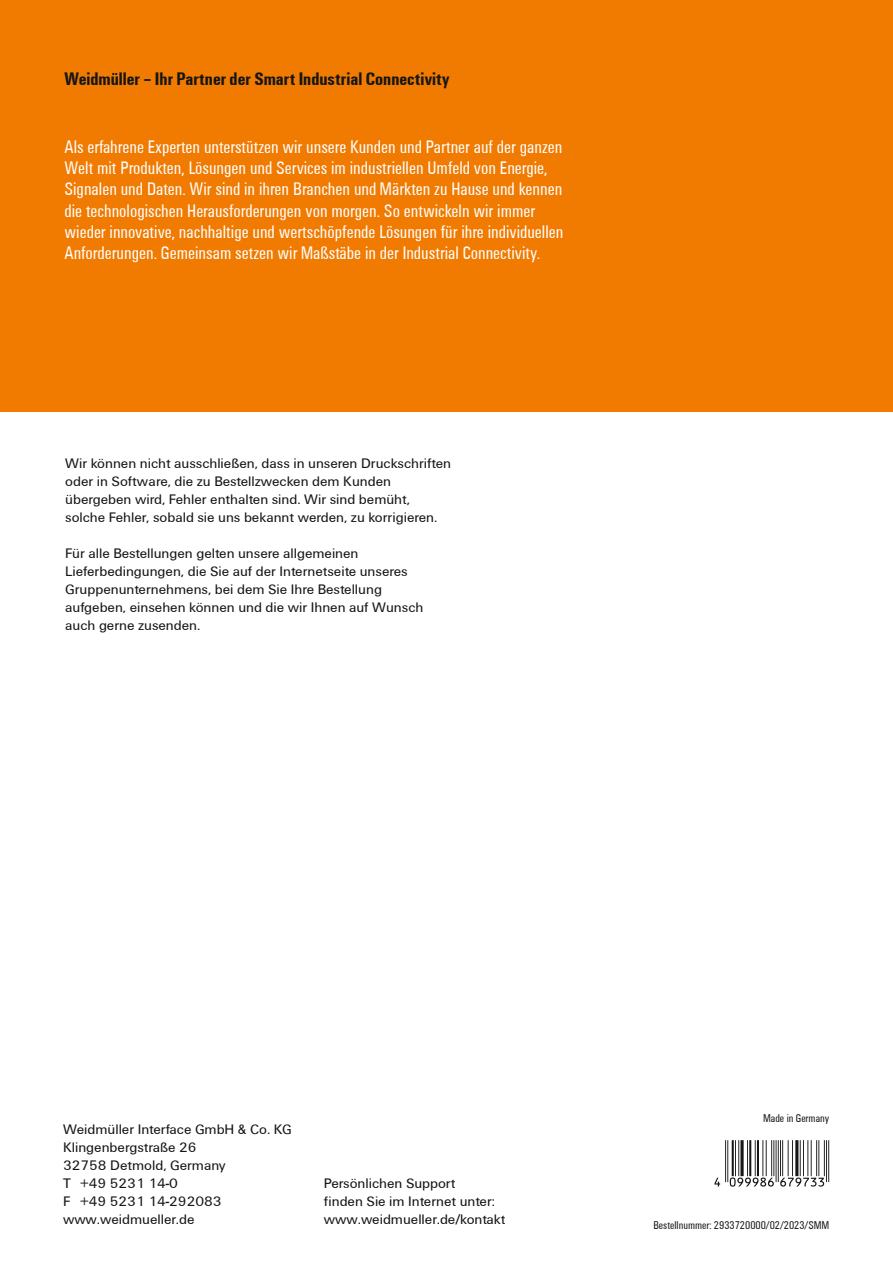
<style>
.page{position:relative;width:893px;height:1263px;background:#fff}
.page>*{position:absolute;margin:0;border:0;box-sizing:border-box;transform-origin:0 0}
.t1{font:18.75px/21.3px "Weidmueller Condensed";color:#fff}
.t2{font:700 18.75px "Weidmueller Condensed";color:#151616}
.t3{font:14.25px/18px "Weidmueller";color:#151616}
.t4{font:11.7px "Weidmueller Condensed";color:#151616}
</style>
<div class="page">
<div style="left:0;top:0;width:893px;height:411px;background:#f17a00"></div>
<hr style="left:828px;top:1140px;width:1px;height:42px;background:#151616">
<hr style="left:826px;top:1140px;width:1px;height:42px;background:#151616">
<hr style="left:824px;top:1140px;width:1px;height:36px;background:#151616">
<hr style="left:818px;top:1140px;width:1px;height:36px;background:#151616">
<hr style="left:816px;top:1140px;width:1px;height:36px;background:#151616">
<hr style="left:811px;top:1140px;width:1px;height:36px;background:#151616">
<hr style="left:807px;top:1140px;width:1px;height:36px;background:#151616">
<hr style="left:803px;top:1140px;width:1px;height:36px;background:#151616">
<hr style="left:800px;top:1140px;width:1px;height:36px;background:#151616">
<hr style="left:795px;top:1140px;width:3px;height:36px;background:#151616">
<hr style="left:792px;top:1140px;width:1px;height:36px;background:#151616">
<hr style="left:788px;top:1140px;width:1px;height:36px;background:#151616">
<hr style="left:782px;top:1140px;width:1px;height:36px;background:#151616">
<hr style="left:780px;top:1140px;width:1px;height:36px;background:#151616">
<hr style="left:778px;top:1140px;width:1px;height:42px;background:#151616">
<hr style="left:776px;top:1140px;width:1px;height:42px;background:#151616">
<hr style="left:773px;top:1140px;width:1px;height:36px;background:#151616">
<hr style="left:771px;top:1140px;width:1px;height:36px;background:#151616">
<hr style="left:766px;top:1140px;width:1px;height:36px;background:#151616">
<hr style="left:762px;top:1140px;width:1px;height:36px;background:#151616">
<hr style="left:757px;top:1140px;width:2px;height:36px;background:#151616">
<hr style="left:755px;top:1140px;width:1px;height:36px;background:#151616">
<hr style="left:749px;top:1140px;width:2px;height:36px;background:#151616">
<hr style="left:747px;top:1140px;width:1px;height:36px;background:#151616">
<svg style="left:740px;top:1140px;width:4px;height:36px"></svg>
<hr style="left:738px;top:1140px;width:1px;height:36px;background:#151616">
<hr style="left:735px;top:1140px;width:1px;height:36px;background:#151616">
<hr style="left:732px;top:1140px;width:2px;height:36px;background:#151616">
<hr style="left:727px;top:1140px;width:1px;height:42px;background:#151616">
<hr style="left:725px;top:1140px;width:1px;height:42px;background:#151616">
<svg style="left:714px;top:1178px;width:6px;height:8px"></svg>
<svg style="left:730px;top:1177px;width:44px;height:9px"></svg>
<svg style="left:780px;top:1177px;width:44px;height:9px"></svg>
<h1 class="t2" style="left:65px;top:67px;width:387px">Weidmüller – Ihr Partner der Smart Industrial Connectivity</h1>
<p class="t1" style="left:65px;top:136px;width:500px">Als erfahrene Experten unterstützen wir unsere Kunden und Partner auf der ganzen Welt mit Produkten, Lösungen und Services im industriellen Umfeld von Energie, Signalen und Daten. Wir sind in ihren Branchen und Märkten zu Hause und kennen die technologischen Herausforderungen von morgen. So entwickeln wir immer wieder innovative, nachhaltige und wertschöpfende Lösungen für ihre individuellen Anforderungen. Gemeinsam setzen wir Maßstäbe in der Industrial Connectivity.</p>
<p class="t3" style="left:65px;top:454px;width:387px">Wir können nicht ausschließen, dass in unseren Druckschriften oder in Software, die zu Bestellzwecken dem Kunden übergeben wird, Fehler enthalten sind. Wir sind bemüht, solche Fehler, sobald sie uns bekannt werden, zu korrigieren.</p>
<p class="t3" style="left:65px;top:544px;width:360px">Für alle Bestellungen gelten unsere allgemeinen Lieferbedingungen, die Sie auf der Internetseite unseres Gruppenunternehmens, bei dem Sie Ihre Bestellung aufgeben, einsehen können und die wir Ihnen auf Wunsch auch gerne zusenden.</p>
<p class="t3" style="left:63px;top:1120px;width:230px">Weidmüller Interface GmbH &amp; Co. KG<br>Klingenbergstraße 26<br>32758 Detmold, Germany<br>T +49 5231 14-0<br>F +49 5231 14-292083 www.weidmueller.de</p>
<p class="t3" style="left:324px;top:1174px;width:183px">Persönlichen Support<br>finden Sie im Internet unter: www.weidmueller.de/kontakt</p>
<p class="t4" style="left:763px;top:1111px;width:68px">Made in Germany</p>
<p class="t4" style="left:653px;top:1218px;width:178px">Bestellnummer: 2933720000/02/2023/SMM</p>
</div>
